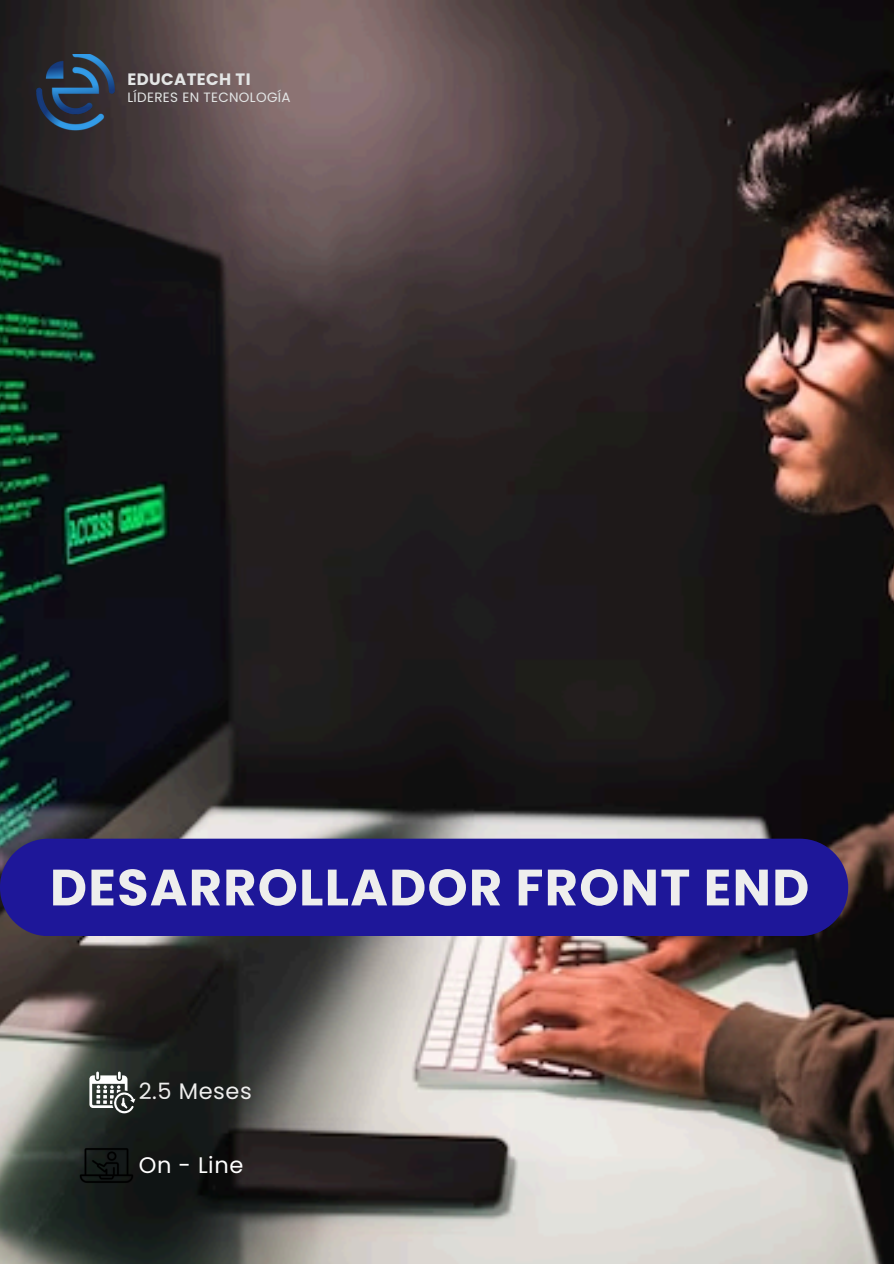
<style>
.page{position:relative;width:894px;height:1264px;background:#fff}
.page>*{position:absolute;margin:0;border:0;box-sizing:border-box;transform-origin:0 0}
.t1{font:700 51px "Poppins";letter-spacing:.025em;color:#eeeeed}
.t2{font:22.5px "Poppins";letter-spacing:.025em;color:#eeeeed}
.t3{font:22.5px "Poppins";letter-spacing:.025em;color:#fff}
.t4{font:700 16.5px "Poppins";letter-spacing:.025em;color:#e3e5e5}
.t5{font:13.5px "Poppins";letter-spacing:.025em;color:#e3e5e5}
</style>
<div class="page">
<img style="left:0;top:0;width:893px;height:1263px">
<div style="left:0;top:838px;width:847px;height:98px;background:#1e1799;border-radius:48px"></div>
<img style="left:0;top:54px;width:127px;height:86px">
<svg style="left:89px;top:1071px;width:46px;height:42px"></svg>
<img style="left:78px;top:1136px;width:57px;height:57px">
<p class="t4" style="left:127px;top:68px;width:125px">EDUCATECH TI</p>
<p class="t5" style="left:127px;top:88px;width:165px">LÍDERES EN TECNOLOGÍA</p>
<p class="t1" style="left:50px;top:851px;width:760px">DESARROLLADOR FRONT END</p>
<p class="t2" style="left:139px;top:1075px;width:114px">2.5 Meses</p>
<p class="t3" style="left:139px;top:1149px;width:106px">On - Line</p>
</div>
